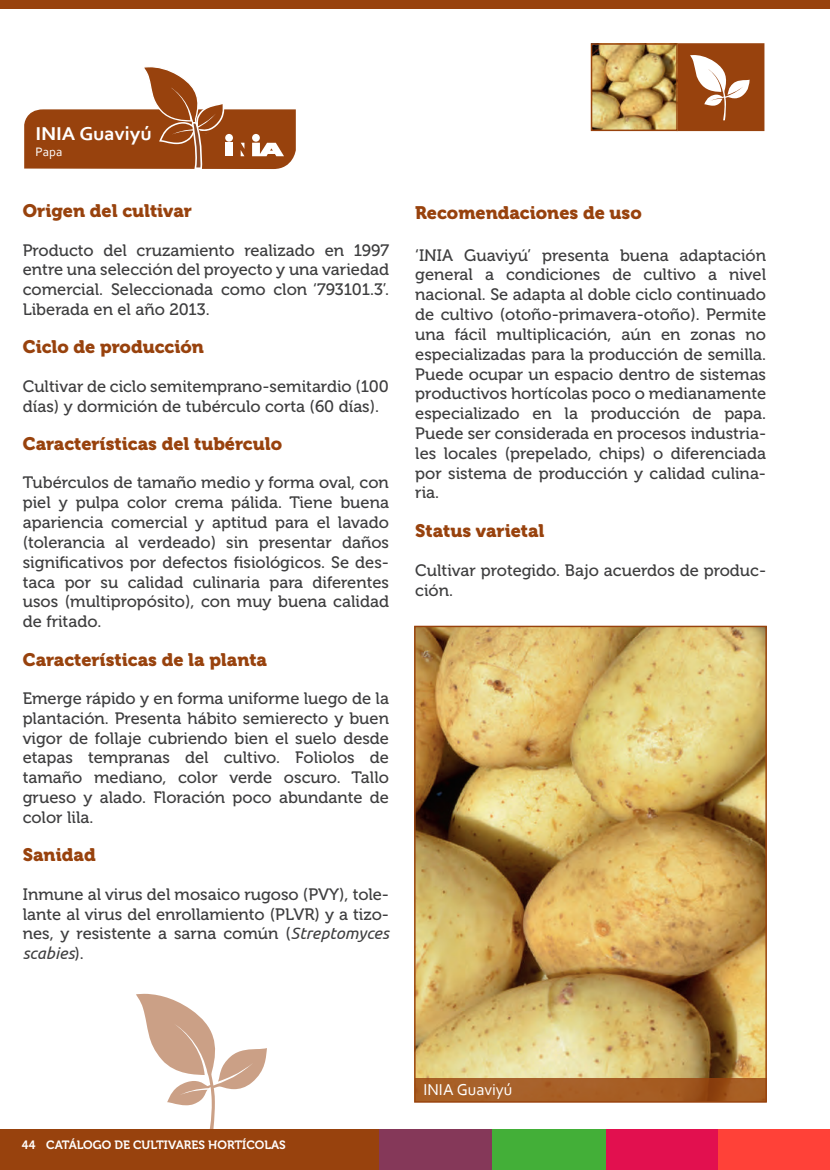
<style>
.page{position:relative;width:830px;height:1170px;background:#fff}
.page>*{position:absolute;margin:0;border:0;box-sizing:border-box;transform-origin:0 0}
.t1{font:700 19.5px "Corbel";letter-spacing:-.005em;color:#fff;scale:1.06 1}
.t2{font:18px "Museo 900";color:#98420d}
.t3{font:16.5px/19.8px "Museo 500";color:#3e3e3f;text-align:justify}
.t4{font:16.5px "Corbel";color:#fff}
.t5{font:italic 16.5px "Ubuntu";color:#3e3e3f}
.t6{font:12.9px "Corbel";color:#fff}
.t7{font:12px "Museo 700";color:#fff;scale:.95 1}
.s1{font-family:"Ubuntu";font-style:italic}
.s2{font-family:"Museo 500";font-style:normal}
</style>
<div class="page">
<svg style="left:24px;top:67px;width:272px;height:102px"></svg>
<svg style="left:136px;top:993px;width:131px;height:136px"></svg>
<div style="left:0;top:0;width:829px;height:9px;background:#98420d"></div>
<div style="left:676px;top:43px;width:88px;height:88px;background:#98420d;border:2px solid #98420d"></div>
<img style="left:593px;top:46px;width:81px;height:82px">
<div style="left:590px;top:43px;width:87px;height:88px;border:2px solid #98420d"></div>
<img style="left:416px;top:627px;width:348px;height:451px">
<svg style="left:690px;top:55px;width:59px;height:65px"></svg>
<svg style="left:414px;top:1078px;width:351px;height:23px;background:#a45c23"></svg>
<div style="left:0;top:1129px;width:379px;height:40px;background:#98420d"></div>
<div style="left:379px;top:1129px;width:113px;height:40px;background:#853859"></div>
<div style="left:717px;top:1129px;width:112px;height:40px;background:#ff4138"></div>
<div style="left:604px;top:1129px;width:113px;height:40px;background:#e2104f"></div>
<div style="left:492px;top:1129px;width:113px;height:40px;background:#43af38"></div>
<p class="t1" style="left:36px;top:121px;width:111px">INIA Guaviyú</p>
<p class="t6" style="left:36px;top:144px;width:28px">Papa</p>
<p class="t2" style="left:23px;top:200px;width:171px">Origen del cultivar</p>
<p class="t2" style="left:415px;top:203px;width:228px">Recomendaciones de uso</p>
<p class="t3" style="left:415px;top:245px;width:352px">‘INIA Guaviyú’ presenta buena adaptación general a condiciones de cultivo a nivel nacional. Se adapta al doble ciclo continuado de cultivo (otoño-primavera-otoño). Permite una fácil multiplicación, aún en zonas no especializadas para la producción de semilla.<br>Puede ocupar un espacio dentro de sistemas productivos hortícolas poco o medianamente especializado en la producción de papa.<br>Puede ser considerada en procesos industria&shy;les locales (prepelado, chips) o diferenciada por sistema de producción y calidad culina&shy;ria.</p>
<p class="t2" style="left:415px;top:520px;width:131px">Status varietal</p>
<p class="t3" style="left:415px;top:561px;width:352px">Cultivar protegido. Bajo acuerdos de produc&shy;ción.</p>
<p class="t3" style="left:23px;top:240px;width:367px">Producto del cruzamiento realizado en 1997 entre una selección del proyecto y una variedad comercial. Seleccionada como clon ‘793101.3’.<br>Liberada en el año 2013.</p>
<p class="t2" style="left:23px;top:337px;width:182px">Ciclo de producción</p>
<p class="t3" style="left:23px;top:376px;width:367px">Cultivar de ciclo semitemprano-semitardio (100 días) y dormición de tubérculo corta (60 días).</p>
<p class="t2" style="left:23px;top:433px;width:260px">Características del tubérculo</p>
<p class="t3" style="left:23px;top:473px;width:367px">Tubérculos de tamaño medio y forma oval, con piel y pulpa color crema pálida. Tiene buena apariencia comercial y aptitud para el lavado (tolerancia al verdeado) sin presentar daños significativos por defectos fisiológicos. Se des&shy;taca por su calidad culinaria para diferentes usos (multipropósito), con muy buena calidad de fritado.</p>
<p class="t2" style="left:23px;top:649px;width:246px">Características de la planta</p>
<p class="t3" style="left:23px;top:688px;width:367px">Emerge rápido y en forma uniforme luego de la plantación. Presenta hábito semierecto y buen vigor de follaje cubriendo bien el suelo desde etapas tempranas del cultivo. Foliolos de tamaño mediano, color verde oscuro. Tallo grueso y alado. Floración poco abundante de color lila.</p>
<p class="t2" style="left:23px;top:844px;width:74px">Sanidad</p>
<p class="t3" style="left:23px;top:884px;width:367px">Inmune al virus del mosaico rugoso (PVY), tole&shy;lante al virus del enrollamiento (PLVR) y a tizo&shy;nes, y resistente a sarna común (<span class="s1">Streptomyces</span></p>
<p class="t5" style="left:23px;top:943px;width:63px">scabies<span class="s2">).</span></p>
<p class="t7" style="left:22px;top:1138px;width:279px">44 CATÁLOGO DE CULTIVARES HORTÍCOLAS</p>
<p class="t4" style="left:423px;top:1079px;width:90px">INIA Guaviyú</p>
</div>
